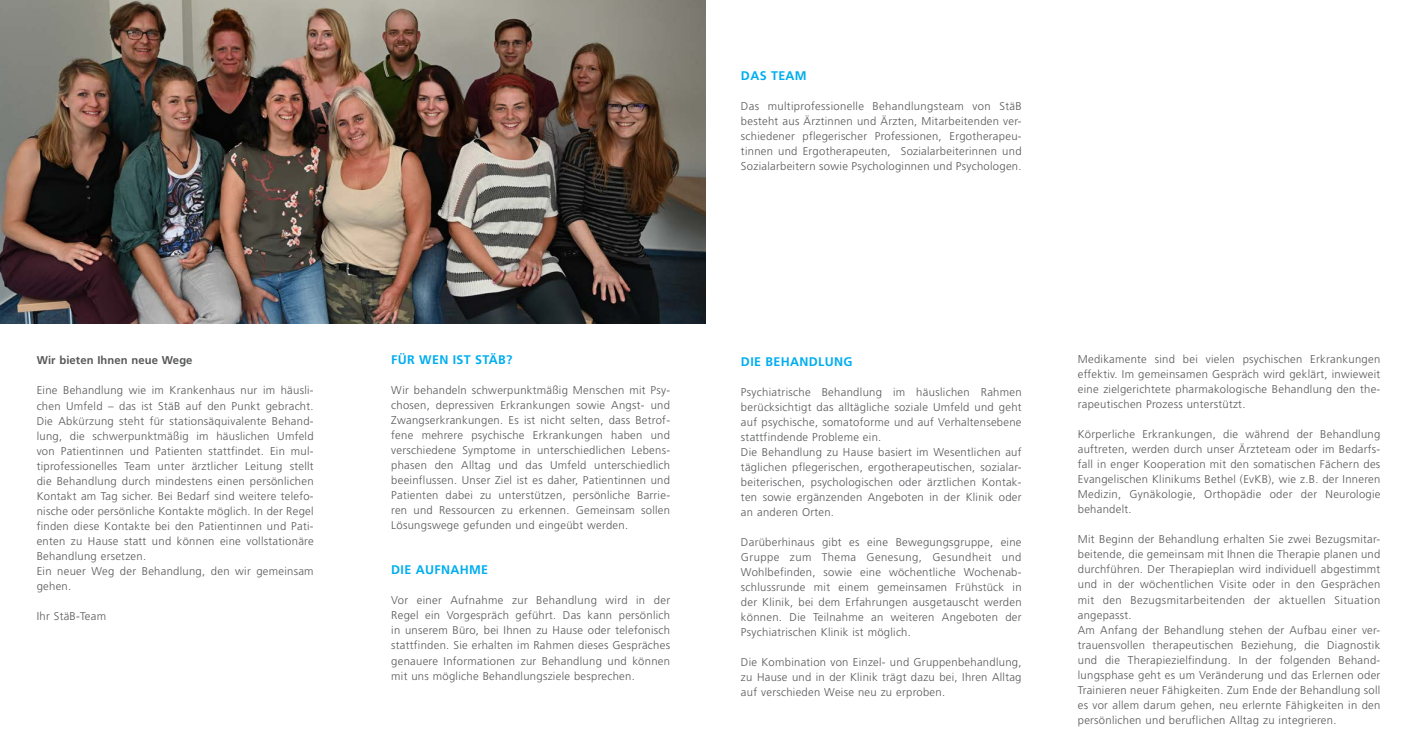
<style>
.page{position:relative;width:1404px;height:745px;background:#fff}
.page>*{position:absolute;margin:0;border:0;box-sizing:border-box;transform-origin:0 0}
.t1{font:700 12.5px "Frutiger LT Std";letter-spacing:.025em;color:#00aeef}
.t2{font:300 11.25px/15px "Frutiger LT Std";letter-spacing:.025em;color:#57585a;text-align:justify}
.t3{font:700 11.25px "Frutiger LT Std";letter-spacing:.01em;color:#57585a}
</style>
<div class="page">
<img style="left:0;top:0;width:705px;height:323px">
<p class="t3" style="left:37px;top:353px;width:157px">Wir bieten Ihnen neue Wege</p>
<p class="t2" style="left:37px;top:383px;width:278px">Eine Behandlung wie im Krankenhaus nur im häusli&shy;chen Umfeld – das ist StäB auf den Punkt gebracht.<br>Die Abkürzung steht für stationsäquivalente Behand&shy;lung, die schwerpunktmäßig im häuslichen Umfeld von Patientinnen und Patienten stattfindet. Ein mul&shy;tiprofessionelles Team unter ärztlicher Leitung stellt die Behandlung durch mindestens einen persönlichen Kontakt am Tag sicher. Bei Bedarf sind weitere telefo&shy;nische oder persönliche Kontakte möglich. In der Regel finden diese Kontakte bei den Patientinnen und Pati&shy;enten zu Hause statt und können eine vollstationäre Behandlung ersetzen.</p>
<p class="t2" style="left:37px;top:563px;width:278px">Ein neuer Weg der Behandlung, den wir gemeinsam gehen.</p>
<p class="t2" style="left:37px;top:608px;width:71px">Ihr StäB-Team</p>
<p class="t1" style="left:741px;top:68px;width:67px">DAS TEAM</p>
<p class="t2" style="left:741px;top:99px;width:282px">Das multiprofessionelle Behandlungsteam von StäB besteht aus Ärztinnen und Ärzten, Mitarbeitenden ver&shy;schiedener pflegerischer Professionen, Ergotherapeu&shy;tinnen und Ergotherapeuten, Sozialarbeiterinnen und Sozialarbeitern sowie Psychologinnen und Psychologen.</p>
<p class="t1" style="left:391px;top:352px;width:123px">FÜR WEN IST STÄB?</p>
<p class="t2" style="left:391px;top:382px;width:280px">Wir behandeln schwerpunktmäßig Menschen mit Psy&shy;chosen, depressiven Erkrankungen sowie Angst- und Zwangserkrankungen. Es ist nicht selten, dass Betrof&shy;fene mehrere psychische Erkrankungen haben und verschiedene Symptome in unterschiedlichen Lebens&shy;phasen den Alltag und das Umfeld unterschiedlich beeinflussen. Unser Ziel ist es daher, Patientinnen und Patienten dabei zu unterstützen, persönliche Barrie&shy;ren und Ressourcen zu erkennen. Gemeinsam sollen Lösungswege gefunden und eingeübt werden.</p>
<p class="t1" style="left:391px;top:562px;width:98px">DIE AUFNAHME</p>
<p class="t2" style="left:391px;top:592px;width:280px">Vor einer Aufnahme zur Behandlung wird in der Regel ein Vorgespräch geführt. Das kann persönlich in unserem Büro, bei Ihnen zu Hause oder telefonisch stattfinden. Sie erhalten im Rahmen dieses Gespräches genauere Informationen zur Behandlung und können mit uns mögliche Behandlungsziele besprechen.</p>
<p class="t1" style="left:741px;top:353px;width:113px">DIE BEHANDLUNG</p>
<p class="t2" style="left:741px;top:384px;width:282px">Psychiatrische Behandlung im häuslichen Rahmen berücksichtigt das alltägliche soziale Umfeld und geht auf psychische, somatoforme und auf Verhaltensebene stattfindende Probleme ein.</p>
<p class="t2" style="left:741px;top:444px;width:282px">Die Behandlung zu Hause basiert im Wesentlichen auf täglichen pflegerischen, ergotherapeutischen, sozialar&shy;beiterischen, psychologischen oder ärztlichen Kontak&shy;ten sowie ergänzenden Angeboten in der Klinik oder an anderen Orten.</p>
<p class="t2" style="left:741px;top:534px;width:282px">Darüberhinaus gibt es eine Bewegungsgruppe, eine Gruppe zum Thema Genesung, Gesundheit und Wohlbefinden, sowie eine wöchentliche Wochenab&shy;schlussrunde mit einem gemeinsamen Frühstück in der Klinik, bei dem Erfahrungen ausgetauscht werden können. Die Teilnahme an weiteren Angeboten der Psychiatrischen Klinik ist möglich.</p>
<p class="t2" style="left:741px;top:654px;width:282px">Die Kombination von Einzel- und Gruppenbehandlung, zu Hause und in der Klinik trägt dazu bei, Ihren Alltag auf verschieden Weise neu zu erproben.</p>
<p class="t2" style="left:1077px;top:352px;width:304px">Medikamente sind bei vielen psychischen Erkrankungen effektiv. Im gemeinsamen Gespräch wird geklärt, inwieweit eine zielgerichtete pharmakologische Behandlung den the&shy;rapeutischen Prozess unterstützt.</p>
<p class="t2" style="left:1077px;top:427px;width:304px">Körperliche Erkrankungen, die während der Behandlung auftreten, werden durch unser Ärzteteam oder im Bedarfs&shy;fall in enger Kooperation mit den somatischen Fächern des Evangelischen Klinikums Bethel (EvKB), wie z.B. der Inneren Medizin, Gynäkologie, Orthopädie oder der Neurologie behandelt.</p>
<p class="t2" style="left:1077px;top:532px;width:304px">Mit Beginn der Behandlung erhalten Sie zwei Bezugsmitar&shy;beitende, die gemeinsam mit Ihnen die Therapie planen und durchführen. Der Therapieplan wird individuell abgestimmt und in der wöchentlichen Visite oder in den Gesprächen mit den Bezugsmitarbeitenden der aktuellen Situation angepasst.</p>
<p class="t2" style="left:1077px;top:622px;width:304px">Am Anfang der Behandlung stehen der Aufbau einer ver&shy;trauensvollen therapeutischen Beziehung, die Diagnostik und die Therapiezielfindung. In der folgenden Behand&shy;lungsphase geht es um Veränderung und das Erlernen oder Trainieren neuer Fähigkeiten. Zum Ende der Behandlung soll es vor allem darum gehen, neu erlernte Fähigkeiten in den persönlichen und beruflichen Alltag zu integrieren.</p>
</div>
